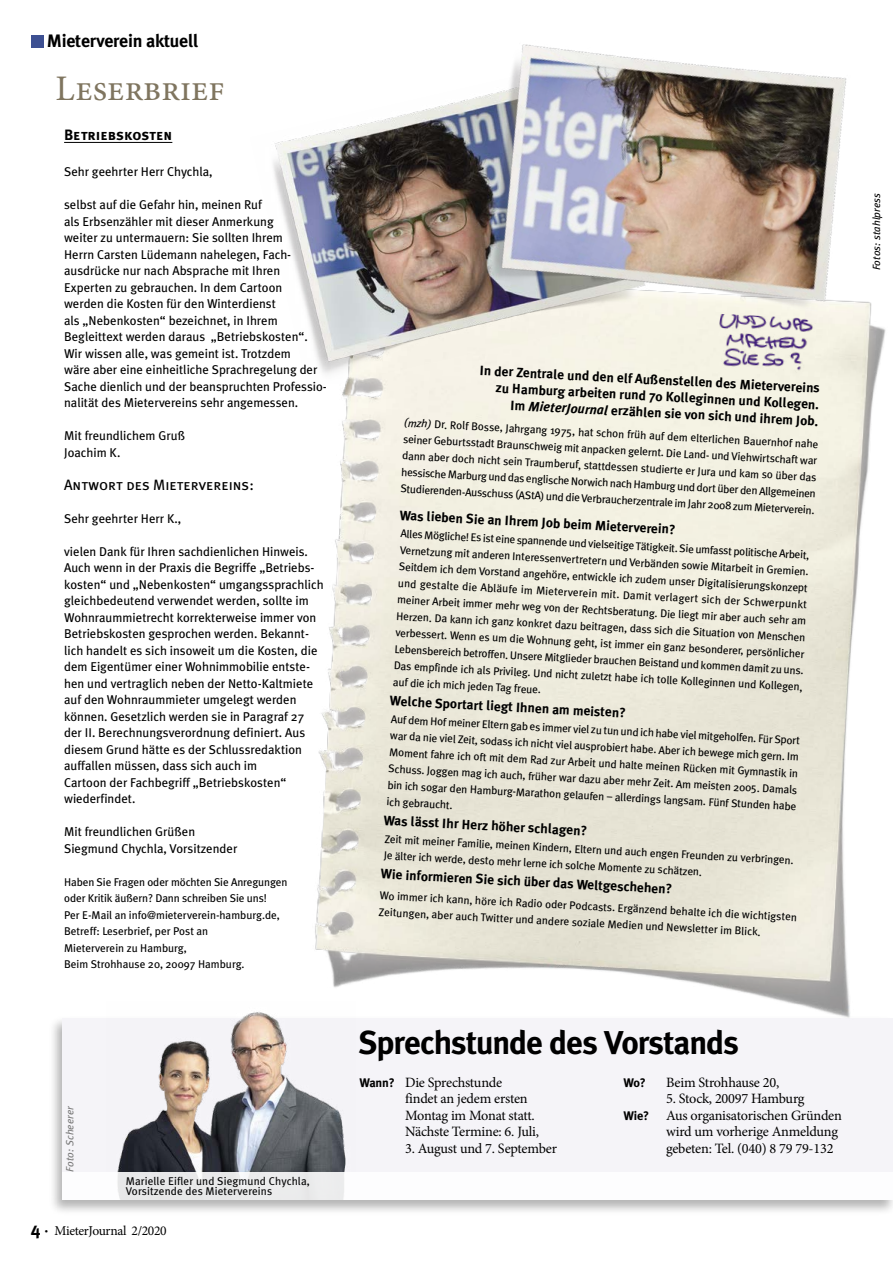
<style>
.page{position:relative;width:893px;height:1263px;background:#fff}
.page>*{position:absolute;margin:0;border:0;box-sizing:border-box;transform-origin:0 0}
.t1{font:36px "Minion Pro";color:#7f755f}
.t2{font:700 33px "Meta Plus";letter-spacing:-.03em;color:#000}
.t3{font:700 18px "Meta Plus";letter-spacing:-.015em;color:#000}
.ANTWORT{font:15px "Meta Plus Book Caps";color:#000}
.Thema_Leserbrief{font:15px "Meta Plus Bold Caps";color:#000}
.Sprechstunde_Lauftex{font:14.25px/16.5px "Minion Pro";letter-spacing:-.02em;color:#000}
.Fragen{font:700 13.5px "Meta Plus";color:#000}
.Überschrift{font:700 13.5px/16.5px "Meta Plus";color:#000;text-align:right}
.t4{font:13.5px "Minion Pro";letter-spacing:-.025em;color:#000}
.t5{font:12.75px/16.5px "Meta Plus";color:#000}
.Sprechstunde_Lauftex-2{font:700 12.45px "Meta Plus";color:#000}
.Fliesstext_WMSS{font:11.25px/16.5px "Meta Plus";letter-spacing:.01em;color:#000}
.Abspann_Leserbrief{font:11.25px/16.5px "Meta Plus";color:#000}
.t6{font:italic 10.5px "Meta Plus";letter-spacing:.01em;color:#000}
.t7{font:italic 10.5px "Meta Plus";letter-spacing:.01em;color:#797979}
.s1{font-family:"Meta Plus";font-weight:700;font-size:18px}
.s2{font-family:"Meta Plus";font-weight:700}
.s3{font-style:italic}
.s4{font-family:"Meta Plus";font-weight:700;font-size:12.45px}
</style>
<div class="page">
<div style="left:48px;top:1016px;width:845px;height:200px;background:#000;opacity:.3"></div>
<div style="left:62px;top:1018px;width:831px;height:181px;background:#f5f4f8"></div>
<img style="left:106px;top:1012px;width:240px;height:160px">
<div style="left:118px;top:1172px;width:226px;height:27px;background:#e9e9ea"></div>
<hr style="left:64px;top:142px;width:108px;height:1px;background:#000">
<img style="left:308px;top:302px;width:585px;height:725px">
<img style="left:696px;top:322px;width:130px;height:63px">
<img style="left:273px;top:100px;width:397px;height:292px">
<img style="left:464px;top:44px;width:404px;height:278px">
<div style="left:31px;top:35px;width:12px;height:12px;background:#3d5092"></div>
<h3 class="t3" style="left:47px;top:31px;width:153px">Mieterverein aktuell</h3>
<p class="t1" style="left:56px;top:65px;width:171px">Leserbrief</p>
<p class="Thema_Leserbrief" style="left:64px;top:126px;width:110px">Betriebskosten</p>
<p class="t5" style="left:64px;top:163px;width:150px">Sehr geehrter Herr Chychla,</p>
<p class="t5" style="left:64px;top:196px;width:264px">selbst auf die Gefahr hin, meinen Ruf<br>als Erbsenzähler mit dieser Anmerkung<br>weiter zu untermauern: Sie sollten Ihrem<br>Herrn Carsten Lüdemann nahelegen, Fach&shy;ausdrücke nur nach Absprache mit Ihren Experten zu gebrauchen. In dem Cartoon<br>werden die Kosten für den Winterdienst<br>als „Nebenkosten“ bezeichnet, in Ihrem Begleittext werden daraus „Betriebskosten“.<br>Wir wissen alle, was gemeint ist. Trotzdem<br>wäre aber eine einheitliche Sprachregelung der Sache dienlich und der beanspruchten Professio&shy;nalität des Mietervereins sehr angemessen.</p>
<p class="t5" style="left:64px;top:427px;width:123px">Mit freundlichem Gruß<br>Joachim K.</p>
<p class="ANTWORT" style="left:64px;top:476px;width:191px">Antwort des Mietervereins:</p>
<p class="t5" style="left:64px;top:510px;width:119px">Sehr geehrter Herr K.,</p>
<p class="t5" style="left:64px;top:543px;width:261px">vielen Dank für Ihren sachdienlichen Hinweis.<br>Auch wenn in der Praxis die Begriffe „Betriebs&shy;kosten“ und „Nebenkosten“ umgangssprachlich gleichbedeutend verwendet werden, sollte im Wohnraummietrecht korrekterweise immer von Betriebskosten gesprochen werden. Bekannt&shy;lich handelt es sich insoweit um die Kosten, die dem Eigentümer einer Wohnimmobilie entste&shy;hen und vertraglich neben der Netto-Kaltmiete auf den Wohnraummieter umgelegt werden können. Gesetzlich werden sie in Paragraf 27 der II. Berechnungsverordnung definiert. Aus diesem Grund hätte es der Schlussredaktion auffallen müssen, dass sich auch im<br>Cartoon der Fachbegriff „Betriebskosten“ wiederfindet.</p>
<p class="t5" style="left:64px;top:823px;width:175px">Mit freundlichen Grüßen<br>Siegmund Chychla, Vorsitzender</p>
<p class="Abspann_Leserbrief" style="left:64px;top:874px;width:225px">Haben Sie Fragen oder möchten Sie Anregungen oder Kritik äußern? Dann schreiben Sie uns!<br>Per E-Mail an info@mieterverein-hamburg.de, Betreff: Leserbrief, per Post an<br>Mieterverein zu Hamburg,<br>Beim Strohhause 20, 20097 Hamburg.</p>
<p class="t7" style="left:64px;top:1172px;width:67px;rotate:-90deg">Foto: Scheerer</p>
<p class="Fliesstext_WMSS" style="left:126px;top:1175px;width:186px;line-height:10.5px">Marielle Eifler und Siegmund Chychla,<br>Vorsitzende des Mietervereins</p>
<p class="t4" style="left:31px;top:1222px;width:137px"><span class="s1">4</span> <span class="s2">·</span> MieterJournal 2/2020</p>
<p class="t6" style="left:870px;top:270px;width:79px;rotate:-90deg">Fotos: stahlpress</p>
<p class="Überschrift" style="left:480px;top:362px;width:342px;rotate:3deg">In der Zentrale und den elf Außenstellen des Mietervereins zu Hamburg arbeiten rund 70 Kolleginnen und Kollegen.<br>Im <span class="s3">MieterJournal</span> erzählen sie von sich und ihrem Job.</p>
<p class="Fliesstext_WMSS" style="left:404px;top:414px;width:416px;text-align:justify;rotate:3deg"><span class="s3">(mzh)</span> Dr. Rolf Bosse, Jahrgang 1975, hat schon früh auf dem elterlichen Bauernhof nahe seiner Geburtsstadt Braunschweig mit anpacken gelernt. Die Land- und Viehwirtschaft war dann aber doch nicht sein Traumberuf, stattdessen studierte er Jura und kam so über das hessische Marburg und das englische Norwich nach Hamburg und dort über den Allgemeinen Studierenden-Ausschuss (AStA) und die Verbraucherzentrale im Jahr 2008 zum Mieterverein.</p>
<p class="Fragen" style="left:400px;top:507px;width:278px;rotate:3deg">Was lieben Sie an Ihrem Job beim Mieterverein?</p>
<p class="Fliesstext_WMSS" style="left:401px;top:525px;width:411px;text-align:justify;rotate:3deg">Alles Mögliche! Es ist eine spannende und vielseitige Tätigkeit. Sie umfasst politische Arbeit, Vernetzung mit anderen Interessenvertretern und Verbänden sowie Mitarbeit in Gremien.<br>Seitdem ich dem Vorstand angehöre, entwickle ich zudem unser Digitalisierungskonzept und gestalte die Abläufe im Mieterverein mit. Damit verlagert sich der Schwerpunkt meiner Arbeit immer mehr weg von der Rechtsberatung. Die liegt mir aber auch sehr am Herzen. Da kann ich ganz konkret dazu beitragen, dass sich die Situation von Menschen verbessert. Wenn es um die Wohnung geht, ist immer ein ganz besonderer, persönlicher Lebensbereich betroffen. Unsere Mitglieder brauchen Beistand und kommen damit zu uns.<br>Das empfinde ich als Privileg. Und nicht zuletzt habe ich tolle Kolleginnen und Kollegen, auf die ich mich jeden Tag freue.</p>
<p class="Fragen" style="left:390px;top:693px;width:238px;rotate:3deg">Welche Sportart liegt Ihnen am meisten?</p>
<p class="Fliesstext_WMSS" style="left:391px;top:711px;width:411px;text-align:justify;rotate:3deg">Auf dem Hof meiner Eltern gab es immer viel zu tun und ich habe viel mitgeholfen. Für Sport war da nie viel Zeit, sodass ich nicht viel ausprobiert habe. Aber ich bewege mich gern. Im Moment fahre ich oft mit dem Rad zur Arbeit und halte meinen Rücken mit Gymnastik in Schuss. Joggen mag ich auch, früher war dazu aber mehr Zeit. Am meisten 2005. Damals bin ich sogar den Hamburg-Marathon gelaufen – allerdings langsam. Fünf Stunden habe ich gebraucht.</p>
<p class="Fragen" style="left:384px;top:812px;width:205px;rotate:3deg">Was lässt Ihr Herz höher schlagen?</p>
<p class="Fliesstext_WMSS" style="left:385px;top:830px;width:411px;rotate:3deg">Zeit mit meiner Familie, meinen Kindern, Eltern und auch engen Freunden zu verbringen.<br>Je älter ich werde, desto mehr lerne ich solche Momente zu schätzen.</p>
<p class="Fragen" style="left:381px;top:866px;width:293px;rotate:3deg">Wie informieren Sie sich über das Weltgeschehen?</p>
<p class="Fliesstext_WMSS" style="left:380px;top:887px;width:419px;rotate:3deg">Wo immer ich kann, höre ich Radio oder Podcasts. Ergänzend behalte ich die wichtigsten<br>Zeitungen, aber auch Twitter und andere soziale Medien und Newsletter im Blick.</p>
<p class="t2" style="left:359px;top:1023px;width:382px">Sprechstunde des Vorstands</p>
<p class="Sprechstunde_Lauftex" style="left:405px;top:1074px;width:135px;text-indent:-46px"><span class="s4">Wann?</span> Die Sprechstunde<br>findet an jedem ersten<br>Montag im Monat statt.<br>Nächste Termine: 6. Juli,</p>
<p class="Sprechstunde_Lauftex" style="left:405px;top:1140px;width:154px">3. August und 7. September</p>
<p class="Sprechstunde_Lauftex-2" style="left:624px;top:1075px;width:24px">Wo?</p>
<p class="Sprechstunde_Lauftex" style="left:666px;top:1074px;width:115px">Beim Strohhause 20,</p>
<p class="Sprechstunde_Lauftex" style="left:666px;top:1091px;width:140px">5. Stock, 20097 Hamburg</p>
<p class="Sprechstunde_Lauftex" style="left:666px;top:1107px;width:177px;text-indent:-43px"><span class="s4">Wie?</span> Aus organisatorischen Gründen wird um vorherige Anmeldung gebeten: Tel. (040) 8 79 79-132</p>
</div>
